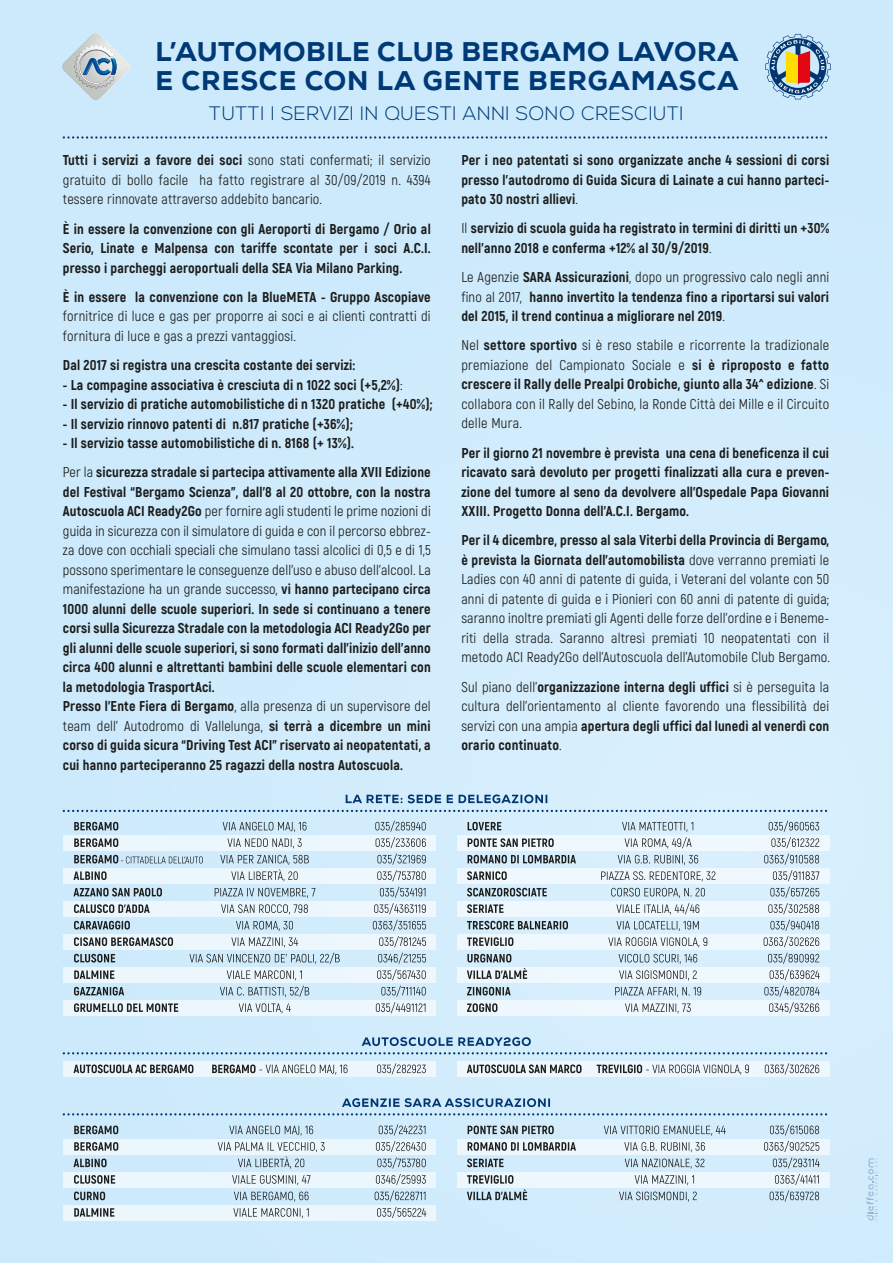
<style>
.page{position:relative;width:893px;height:1263px;background:#cfebfc}
.page>*{position:absolute;margin:0;border:0;box-sizing:border-box;transform-origin:0 0}
.t1{font:800 27px/28.5px "Nexa";letter-spacing:.02em;color:#003a76}
.t2{font:300 19.5px "Nexa";letter-spacing:.025em;color:#003a76}
.t3{font:800 14.25px/19.5px "Akrobat";letter-spacing:.015em;color:#1d1d1b;text-align:justify}
.t4{font:14.25px/19.5px "Akrobat";letter-spacing:.015em;color:#1d1d1b;text-align:justify}
.s1{font-weight:800}
.s2{font-weight:400}
</style>
<div class="page">
<svg style="left:866px;top:1158px;width:12px;height:62px"></svg>
<svg style="left:765px;top:34px;width:66px;height:65px"></svg>
<svg style="left:62px;top:33px;width:68px;height:68px"></svg>
<div style="left:64px;top:835px;width:372px;height:15px;background:#ecf7fd"></div>
<div style="left:457px;top:835px;width:372px;height:15px;background:#eff8fe"></div>
<div style="left:64px;top:901px;width:372px;height:15px;background:#ecf7fd"></div>
<div style="left:457px;top:901px;width:372px;height:15px;background:#eff8fe"></div>
<div style="left:64px;top:967px;width:372px;height:15px;background:#ecf7fd"></div>
<div style="left:457px;top:967px;width:372px;height:15px;background:#eff8fe"></div>
<div style="left:64px;top:868px;width:372px;height:15px;background:#ecf7fd"></div>
<div style="left:457px;top:868px;width:372px;height:15px;background:#eff8fe"></div>
<div style="left:64px;top:934px;width:372px;height:15px;background:#ecf7fd"></div>
<div style="left:457px;top:934px;width:372px;height:15px;background:#eff8fe"></div>
<div style="left:64px;top:1000px;width:372px;height:15px;background:#ebf7fd"></div>
<div style="left:457px;top:1000px;width:372px;height:15px;background:#eef8fe"></div>
<div style="left:64px;top:1172px;width:372px;height:15px;background:#ebf6fd"></div>
<div style="left:457px;top:1172px;width:372px;height:15px;background:#ecf7fd"></div>
<div style="left:64px;top:1139px;width:372px;height:15px;background:#ebf6fd"></div>
<div style="left:457px;top:1139px;width:372px;height:15px;background:#ecf7fd"></div>
<div style="left:64px;top:1205px;width:372px;height:15px;background:#ebf6fd"></div>
<div style="left:64px;top:1061px;width:372px;height:15px;background:#ebf7fd"></div>
<div style="left:457px;top:1061px;width:372px;height:15px;background:#edf7fd"></div>
<svg style="left:74px;top:986px;width:352px;height:27px"></svg>
<svg style="left:74px;top:953px;width:352px;height:27px"></svg>
<svg style="left:74px;top:920px;width:352px;height:27px"></svg>
<svg style="left:74px;top:887px;width:352px;height:27px"></svg>
<svg style="left:74px;top:854px;width:352px;height:27px"></svg>
<svg style="left:74px;top:821px;width:352px;height:27px"></svg>
<svg style="left:74px;top:1063px;width:352px;height:11px"></svg>
<svg style="left:74px;top:1124px;width:352px;height:94px"></svg>
<svg style="left:467px;top:986px;width:353px;height:27px"></svg>
<svg style="left:467px;top:953px;width:353px;height:27px"></svg>
<svg style="left:467px;top:920px;width:352px;height:27px"></svg>
<svg style="left:467px;top:887px;width:352px;height:27px"></svg>
<svg style="left:467px;top:854px;width:352px;height:27px"></svg>
<svg style="left:468px;top:821px;width:351px;height:27px"></svg>
<svg style="left:467px;top:1063px;width:352px;height:11px"></svg>
<svg style="left:467px;top:1124px;width:353px;height:78px"></svg>
<svg style="left:346px;top:794px;width:201px;height:9px"></svg>
<svg style="left:362px;top:1037px;width:169px;height:9px"></svg>
<svg style="left:342px;top:1098px;width:208px;height:9px"></svg>
<svg style="left:64px;top:810px;width:764px;height:2px"></svg>
<svg style="left:64px;top:1052px;width:764px;height:2px"></svg>
<svg style="left:64px;top:1113px;width:764px;height:2px"></svg>
<svg style="left:64px;top:136px;width:764px;height:3px"></svg>
<h1 class="t1" style="left:155px;top:38px;width:585px">L’AUTOMOBILE CLUB BERGAMO LAVORA<br>E CRESCE CON LA GENTE BERGAMASCA</h1>
<h2 class="t2" style="left:209px;top:102px;width:476px">TUTTI I SERVIZI IN QUESTI ANNI SONO CRESCIUTI</h2>
<p class="t4" style="left:63px;top:151px;width:369px"><span class="s1">Tutti i servizi a favore dei soci</span> sono stati confermati; il servizio gratuito di bollo facile ha fatto registrare al 30/09/2019 n. 4394 tessere rinnovate attraverso addebito bancario.</p>
<p class="t3" style="left:63px;top:219px;width:369px">È in essere la convenzione con gli Aeroporti di Bergamo / Orio al Serio, Linate e Malpensa con tariffe scontate per i soci A.C.I. presso i parcheggi aeroportuali della SEA Via Milano Parking.</p>
<p class="t3" style="left:63px;top:287px;width:369px">È in essere la convenzione con la BlueMETA - Gruppo Ascopiave</p>
<p class="t4" style="left:63px;top:307px;width:369px">fornitrice di luce e gas per proporre ai soci e ai clienti contratti di fornitura di luce e gas a prezzi vantaggiosi.</p>
<p class="t3" style="left:63px;top:355px;width:294px">Dal 2017 si registra una crescita costante dei servizi:</p>
<p class="t3" style="left:63px;top:375px;width:341px">- La compagine associativa è cresciuta di n 1022 soci (+5,2%)<span class="s2">:</span></p>
<p class="t3" style="left:63px;top:394px;width:371px">- Il servizio di pratiche automobilistiche di n 1320 pratiche (+40%);</p>
<p class="t3" style="left:63px;top:414px;width:291px">- Il servizio rinnovo patenti di n.817 pratiche (+36%);</p>
<p class="t3" style="left:63px;top:428px;width:369px;line-height:29.2px">- Il servizio tasse automobilistiche di n. 8168 (+ 13%).<br><span class="s2">Per la</span> sicurezza stradale si partecipa attivamente alla XVII Edizione</p>
<p class="t3" style="left:63px;top:482px;width:369px;text-align:left">del Festival “Bergamo Scienza”, dall’8 al 20 ottobre, con la nostra Autoscuola ACI Ready2Go <span class="s2">per fornire agli studenti le prime nozioni di guida in sicurezza con il simulatore di guida e con il percorso ebbrez&shy;za dove con occhiali speciali che simulano tassi alcolici di 0,5 e di 1,5 possono sperimentare le conseguenze dell’uso e abuso dell’alcool. La manifestazione ha un grande successo,</span> vi hanno partecipano circa 1000 alunni delle scuole superiori. In sede si continuano a tenere corsi sulla Sicurezza Stradale con la metodologia ACI Ready2Go per gli alunni delle scuole superiori, si sono formati dall’inizio dell’anno circa 400 alunni e altrettanti bambini delle scuole elementari con la metodologia TrasportAci.<br>Presso l’Ente Fiera di Bergamo<span class="s2">, alla presenza di un supervisore del team dell’ Autodromo di Vallelunga,</span> si terrà a dicembre un mini corso di guida sicura “Driving Test ACI” riservato ai neopatentati, a cui hanno parteciperanno 25 ragazzi della nostra Autoscuola.</p>
<p class="t3" style="left:461px;top:150px;width:369px">Per i neo patentati si sono organizzate anche 4 sessioni di corsi presso l’autodromo di Guida Sicura di Lainate a cui hanno parteci&shy;pato 30 nostri allievi<span class="s2">.</span></p>
<p class="t3" style="left:461px;top:219px;width:369px"><span class="s2">Il</span> servizio di scuola guida ha registrato in termini di diritti un +30% nell’anno 2018 e conferma +12% al 30/9/2019<span class="s2">.</span></p>
<p class="t3" style="left:461px;top:267px;width:369px"><span class="s2">Le Agenzie</span> SARA Assicurazioni<span class="s2">, dopo un progressivo calo negli anni fino al 2017,</span> hanno invertito la tendenza fino a riportarsi sui valori del 2015, il trend continua a migliorare nel 2019<span class="s2">.</span></p>
<p class="t4" style="left:461px;top:336px;width:369px">Nel <span class="s1">settore sportivo</span> si è reso stabile e ricorrente la tradizionale premiazione del Campionato Sociale e <span class="s1">si è riproposto e fatto crescere il Rally delle Prealpi Orobiche, giunto alla 34^ edizione</span>. Si collabora con il Rally del Sebino, la Ronde Città dei Mille e il Circuito delle Mura.</p>
<p class="t3" style="left:461px;top:443px;width:369px">Per il giorno 21 novembre è prevista una cena di beneficenza il cui ricavato sarà devoluto per progetti finalizzati alla cura e preven&shy;zione del tumore al seno da devolvere all’Ospedale Papa Giovanni XXIII. Progetto Donna dell’A.C.I. Bergamo.</p>
<p class="t4" style="left:461px;top:531px;width:370px"><span class="s1">Per il 4 dicembre, presso al sala Viterbi della Provincia di Bergamo, è prevista la Giornata dell’automobilista</span> dove verranno premiati le Ladies con 40 anni di patente di guida, i Veterani del volante con 50 anni di patente di guida e i Pionieri con 60 anni di patente di guida; saranno inoltre premiati gli Agenti delle forze dell’ordine e i Beneme&shy;riti della strada. Saranno altresì premiati 10 neopatentati con il metodo ACI Ready2Go dell’Autoscuola dell’Automobile Club Bergamo.</p>
<p class="t4" style="left:461px;top:677px;width:369px">Sul piano dell’<span class="s1">organizzazione interna degli uffici</span> si è perseguita la cultura dell’orientamento al cliente favorendo una flessibilità dei servizi con una ampia <span class="s1">apertura degli uffici dal lunedì al venerdì con orario continuato</span>.</p>
</div>
